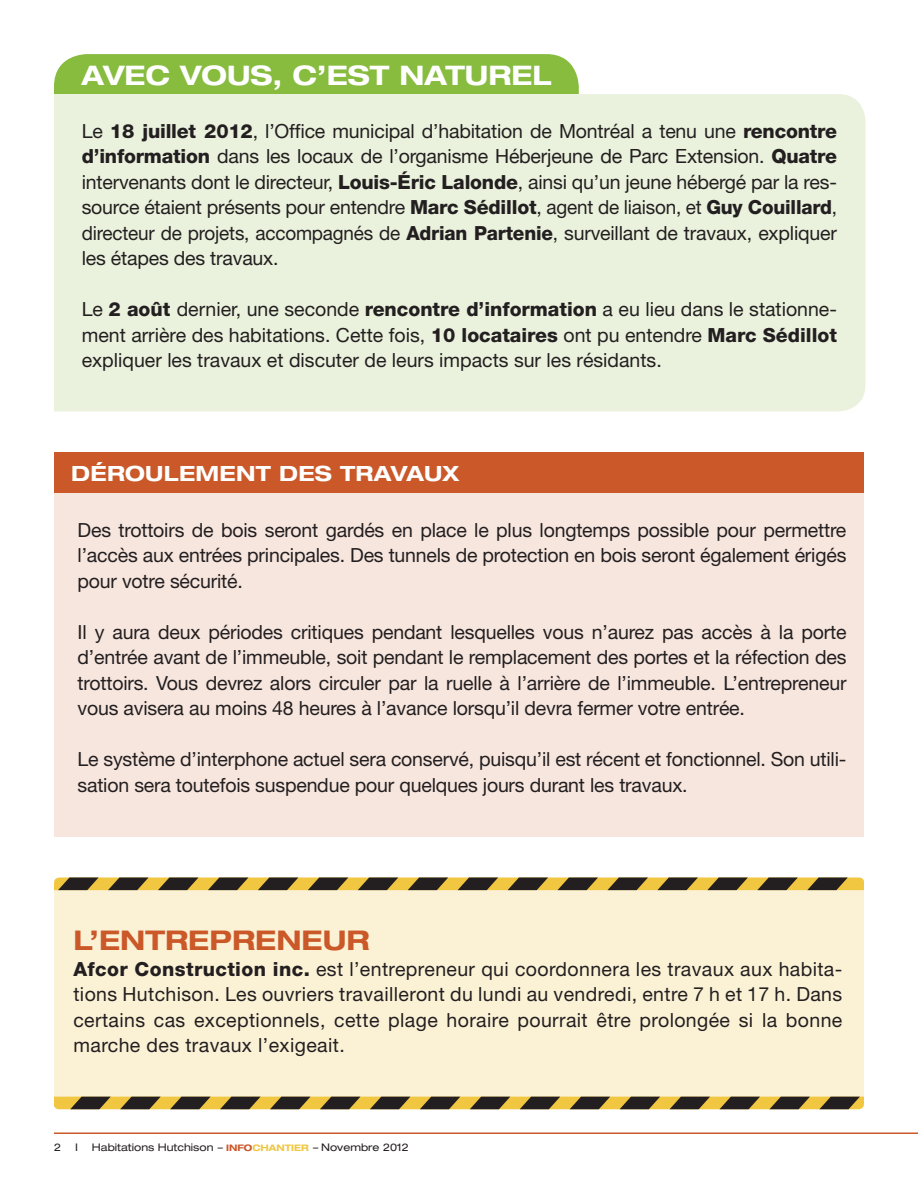
<style>
.page{position:relative;width:918px;height:1188px;background:#fff}
.page>*{position:absolute;margin:0;border:0;box-sizing:border-box;transform-origin:0 0}
.t1{font:700 expanded 27.15px "Helvetica Neue";color:#ca5828}
.t2{font:700 expanded 27px "Helvetica Neue";color:#fff}
.t3{font:700 expanded 21px "Helvetica Neue";letter-spacing:.01em;color:#fff}
.t4{font:19.5px/25.5px "Helvetica Neue";letter-spacing:-.01em;color:#231f20;text-align:justify}
.t5{font:expanded 10.5px "Helvetica Neue";color:#231f20}
.s1{font-weight:800}
.s2{font-style:inherit}
.s3{font-style:italic}
.s4{font-weight:700;font-size:9px;color:#ca5828}
.s5{font-weight:700;font-size:9px;color:#f1c640}
</style>
<div class="page">
<hr style="left:54px;top:1132px;width:864px;height:2px;background:#ca5828">
<div style="left:54px;top:493px;width:810px;height:344px;background:#f7e6de"></div>
<div style="left:54px;top:54px;width:525px;height:40px;background:#87bc3f"></div>
<div style="left:54px;top:94px;width:812px;height:317px;background:#eaf2dd"></div>
<div style="left:54px;top:453px;width:810px;height:40px;background:#ca5828"></div>
<div style="left:54px;top:890px;width:810px;height:207px;background:#fbf2d6"></div>
<svg style="left:54px;top:878px;width:810px;height:12px;background:#7a652d"></svg>
<svg style="left:54px;top:1097px;width:810px;height:12px;background:#7a652d"></svg>
<h2 class="t2" style="left:82px;top:58px;width:66px">AVEC</h2>
<h2 class="t2" style="left:180px;top:58px;width:242px">VOUS, C’EST NAT</h2>
<h2 class="t2" style="left:465px;top:58px;width:88px">UREL</h2>
<p class="t4" style="left:82px;top:118px;width:757px">Le <span class="s1">18 juillet 2012</span>, l’Office municipal d’habitation de Montréal a tenu une <span class="s1">rencontre d’information</span> dans les locaux de l’organisme <span class="s2">Héberjeune de Parc Extension</span>. <span class="s1">Quatre </span>intervenants dont le directeur, <span class="s1">Louis-Éric Lalonde</span>, ainsi qu’un jeune hébergé par la res&shy;source étaient présents pour entendre <span class="s1">Marc Sédillot</span>, agent de liaison, et <span class="s1">Guy Couillard</span>, directeur de projets, accompagnés de <span class="s1">Adrian Partenie</span>, surveillant de travaux, expliquer les étapes des travaux.</p>
<p class="t4" style="left:82px;top:296px;width:757px">Le <span class="s1">2 août</span> dernier, une seconde <span class="s1">rencontre d’information</span> a eu lieu dans le stationne&shy;ment arrière des habitations. Cette fois, <span class="s1">10 locataires</span> ont pu entendre <span class="s1">Marc Sédillot </span>expliquer les travaux et discuter de leurs impacts sur les résidants.</p>
<p class="t3" style="left:71px;top:460px;width:166px">DÉROULEMENT</p>
<p class="t3" style="left:279px;top:460px;width:80px">DES TRA</p>
<p class="t3" style="left:391px;top:460px;width:70px">VAUX</p>
<p class="t4" style="left:78px;top:517px;width:770px">Des trottoirs de bois seront gardés en place le plus longtemps possible pour permettre l’accès aux entrées principales. Des tunnels de protection en bois seront également érigés pour votre sécurité.</p>
<p class="t4" style="left:78px;top:619px;width:771px">Il y aura deux périodes critiques pendant lesquelles vous n’aurez pas accès à la porte d’entrée avant de l’immeuble, soit pendant le remplacement des portes et la réfection des trottoirs. Vous devrez alors circuler par la ruelle à l’arrière de l’immeuble. L’entrepreneur vous avisera au moins 48 heures à l’avance lorsqu’il devra fermer votre entrée.</p>
<p class="t4" style="left:78px;top:746px;width:770px">Le système d’interphone actuel sera conservé, puisqu’il est récent et fonctionnel. Son utili&shy;sation sera toutefois suspendue pour quelques jours durant les travaux.</p>
<h1 class="t1" style="left:73px;top:924px;width:49px">L’ENTRE</h1>
<h1 class="t1" style="left:209px;top:924px;width:46px">PRENE</h1>
<h1 class="t1" style="left:323px;top:924px;width:46px">UR</h1>
<p class="t4" style="left:73px;top:956px;width:770px"><span class="s1">Afcor Construction inc.</span> est l’entrepreneur qui coordonnera les travaux aux habita&shy;tions Hutchison. Les ouvriers travailleront du lundi au vendredi, entre 7 h et 17 h. Dans certains cas exceptionnels, cette plage horaire pourrait être prolongée si la bonne marche des travaux l’exigeait.</p>
<p class="t5" style="left:54px;top:1141px;width:9px">2</p>
<p class="t5" style="left:75px;top:1141px;width:4px">I</p>
<p class="t5" style="left:92px;top:1141px;width:318px">Habitations Hutchison <span class="s3">–</span> <span class="s4">INFO</span><span class="s5">CHANTIER</span> <span class="s3">–</span> Novembre 2012</p>
</div>
